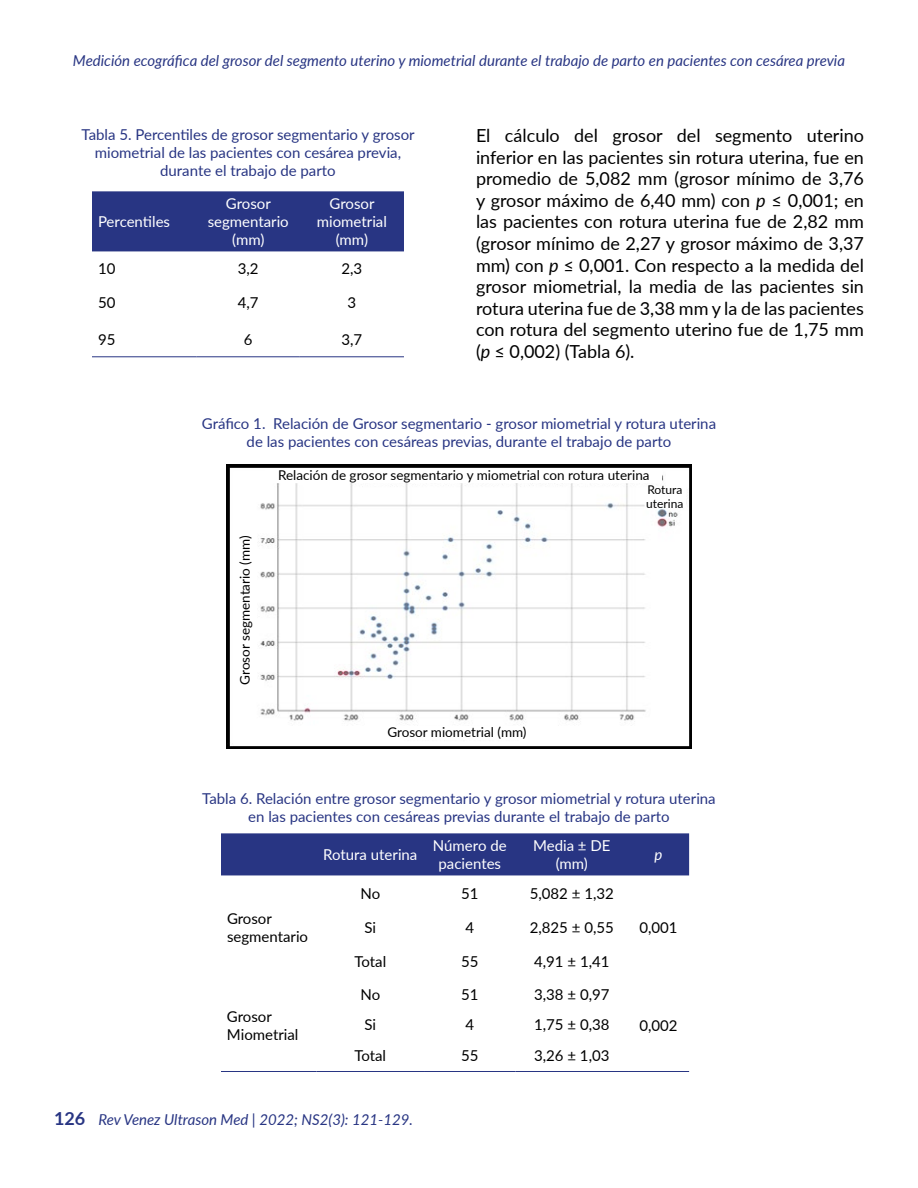
<style>
.page{position:relative;width:918px;height:1188px;background:#fff}
.page>*{position:absolute;margin:0;border:0;box-sizing:border-box;transform-origin:0 0}
.t1{font:18px/21.6px "Lato";color:#000;text-align:justify}
.t2{font:15px/18px "Lato";color:#283583;text-align:center}
.t3{font:italic 15px "Lato";color:#283583}
.t4{font:15px/18px "Lato";color:#000}
.t5{font:15px/18px "Lato";color:#fff;text-align:center}
.t6{font:italic 15px "Lato";color:#fff}
.t7{font:13.5px "Lato";color:#000}
.t8{font:12px/14.4px "Lato";color:#000}
.s1{font-style:italic}
.s2{font-weight:700;font-style:normal;font-size:18px}
</style>
<div class="page">
<div style="left:92px;top:191px;width:312px;height:60px;background:#283583"></div>
<hr style="left:92px;top:356px;width:105px;height:1px;background:#283583">
<hr style="left:197px;top:356px;width:103px;height:1px;background:#283583">
<hr style="left:300px;top:356px;width:104px;height:1px;background:#283583">
<div style="left:221px;top:833px;width:468px;height:42px;background:#283583"></div>
<hr style="left:221px;top:1071px;width:96px;height:1px;background:#283583">
<hr style="left:317px;top:1071px;width:107px;height:1px;background:#283583">
<hr style="left:424px;top:1071px;width:92px;height:1px;background:#283583">
<hr style="left:516px;top:1071px;width:112px;height:1px;background:#283583">
<hr style="left:628px;top:1071px;width:61px;height:1px;background:#283583">
<img style="left:227px;top:465px;width:465px;height:284px">
<div style="left:239px;top:528px;width:18px;height:157px;background:#fff"></div>
<div style="left:276px;top:726px;width:362px;height:14px;background:#fff"></div>
<div style="left:266px;top:470px;width:396px;height:13px;background:#fff"></div>
<div style="left:645px;top:486px;width:41px;height:22px;background:#fff"></div>
<p class="t3" style="left:73px;top:50px;width:774px">Medición ecográfica del grosor del segmento uterino y miometrial durante el trabajo de parto en pacientes con cesárea previa</p>
<p class="t2" style="left:82px;top:125px;width:335px">Tabla 5. Percentiles de grosor segmentario y grosor miometrial de las pacientes con cesárea previa, durante el trabajo de parto</p>
<p class="t5" style="left:98px;top:212px;width:74px">Percentiles</p>
<p class="t5" style="left:208px;top:194px;width:83px">Grosor segmentario (mm)</p>
<p class="t5" style="left:317px;top:194px;width:72px">Grosor miometrial (mm)</p>
<p class="t4" style="left:98px;top:259px;width:19px">10</p>
<p class="t4" style="left:238px;top:259px;width:22px">3,2</p>
<p class="t4" style="left:341px;top:259px;width:22px">2,3</p>
<p class="t4" style="left:98px;top:293px;width:19px">50</p>
<p class="t4" style="left:238px;top:293px;width:22px">4,7</p>
<p class="t4" style="left:348px;top:293px;width:10px">3</p>
<p class="t4" style="left:98px;top:330px;width:19px">95</p>
<p class="t4" style="left:244px;top:330px;width:10px">6</p>
<p class="t4" style="left:341px;top:330px;width:22px">3,7</p>
<p class="t1" style="left:476px;top:124px;width:390px">El cálculo del grosor del segmento uterino inferior en las pacientes sin rotura uterina, fue en promedio de 5,082 mm (grosor mínimo de 3,76 y grosor máximo de 6,40 mm) con <span class="s1">p</span> ≤ 0,001; en las pacientes con rotura uterina fue de 2,82 mm (grosor mínimo de 2,27 y grosor máximo de 3,37 mm) con <span class="s1">p</span> ≤ 0,001. Con respecto a la medida del grosor miometrial, la media de las pacientes sin rotura uterina fue de 3,38 mm y la de las pacientes con rotura del segmento uterino fue de 1,75 mm (<span class="s1">p</span> ≤ 0,002) (Tabla 6).</p>
<p class="t2" style="left:202px;top:414px;width:516px">Gráfico 1. Relación de Grosor segmentario - grosor miometrial y rotura uterina de las pacientes con cesáreas previas, durante el trabajo de parto</p>
<p class="t7" style="left:235px;top:685px;width:151px;rotate:-90deg">Grosor segmentario (mm)</p>
<p class="t7" style="left:278px;top:466px;width:373px">Relación de grosor segmentario y miometrial con rotura uterina</p>
<p class="t8" style="left:646px;top:482px;width:39px">Rotura uterina</p>
<p class="t7" style="left:387px;top:722px;width:141px">Grosor miometrial (mm)</p>
<p class="t2" style="left:202px;top:789px;width:515px">Tabla 6. Relación entre grosor segmentario y grosor miometrial y rotura uterina en las pacientes con cesáreas previas durante el trabajo de parto</p>
<p class="t4" style="left:227px;top:909px;width:83px">Grosor segmentario</p>
<p class="t4" style="left:227px;top:1007px;width:73px">Grosor<br>Miometrial</p>
<p class="t5" style="left:323px;top:845px;width:96px">Rotura uterina</p>
<p class="t5" style="left:433px;top:836px;width:75px">Número de pacientes</p>
<p class="t5" style="left:533px;top:836px;width:79px">Media ± DE (mm)</p>
<p class="t6" style="left:655px;top:844px;width:9px">p</p>
<p class="t4" style="left:360px;top:884px;width:21px">No</p>
<p class="t4" style="left:461px;top:884px;width:19px">51</p>
<p class="t4" style="left:530px;top:884px;width:86px">5,082 ± 1,32</p>
<p class="t4" style="left:365px;top:918px;width:13px">Si</p>
<p class="t4" style="left:466px;top:918px;width:10px">4</p>
<p class="t4" style="left:530px;top:918px;width:86px">2,825 ± 0,55</p>
<p class="t4" style="left:639px;top:918px;width:40px">0,001</p>
<p class="t4" style="left:354px;top:952px;width:33px">Total</p>
<p class="t4" style="left:461px;top:952px;width:19px">55</p>
<p class="t4" style="left:534px;top:952px;width:77px">4,91 ± 1,41</p>
<p class="t4" style="left:360px;top:985px;width:21px">No</p>
<p class="t4" style="left:461px;top:985px;width:19px">51</p>
<p class="t4" style="left:534px;top:985px;width:77px">3,38 ± 0,97</p>
<p class="t4" style="left:365px;top:1015px;width:13px">Si</p>
<p class="t4" style="left:465px;top:1015px;width:10px">4</p>
<p class="t4" style="left:534px;top:1015px;width:77px">1,75 ± 0,38</p>
<p class="t4" style="left:639px;top:1016px;width:40px">0,002</p>
<p class="t4" style="left:354px;top:1046px;width:33px">Total</p>
<p class="t4" style="left:461px;top:1046px;width:19px">55</p>
<p class="t4" style="left:534px;top:1046px;width:77px">3,26 ± 1,03</p>
<p class="t3" style="left:54px;top:1109px;width:361px"><span class="s2">126</span> Rev Venez Ultrason Med | 2022; NS2(3): 121-129.</p>
</div>
